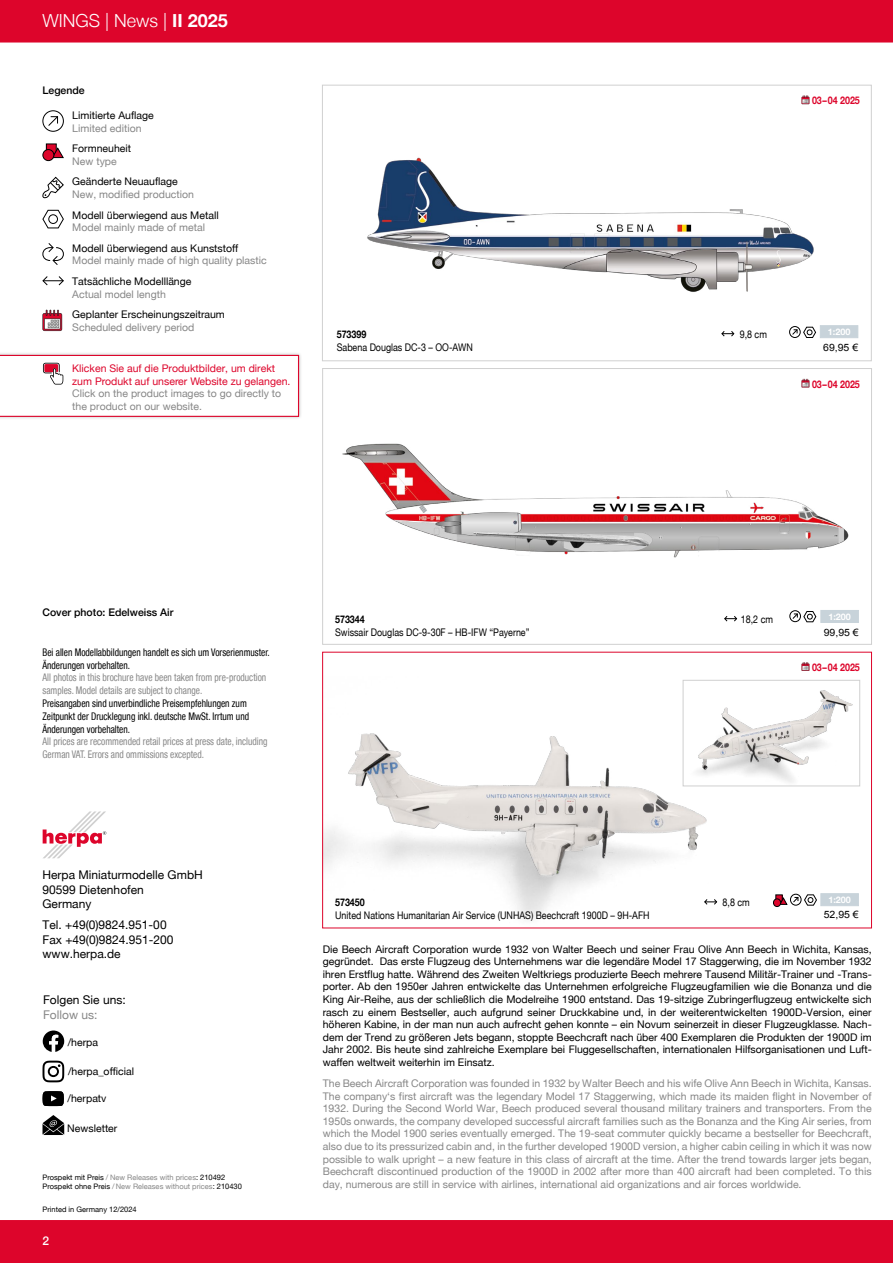
<style>
.page{position:relative;width:893px;height:1263px;background:#fff}
.page>*{position:absolute;margin:0;border:0;box-sizing:border-box;transform-origin:0 0}
.t1{font:300 18px "Helvetica Neue";color:#fff}
.t2{font:12px/14.4px "Helvetica Neue";color:#000}
.t3{font:12px "Helvetica Neue";color:#878787}
.t4{font:500 12px "Helvetica Neue";color:#fff}
.t5{font:10.5px/12.6px "Helvetica Neue";color:#000;text-align:justify}
.t6{font:10.5px/12.6px "Helvetica Neue";color:#878787}
.t7{font:condensed 10.5px/12.6px "Helvetica Neue LT";color:#000;scale:.9 1}
.t8{font:condensed 10.5px/12.6px "Helvetica Neue LT";color:#878787;scale:.9 1}
.t9{font:10.5px "Helvetica Neue";color:#000;scale:.85 1}
.t10{font:10.5px/12.9px "Helvetica Neue";color:#dd052b}
.t11{font:500 10.5px "Helvetica Neue";color:#000}
.t12{font:700 10.5px "Helvetica Neue";letter-spacing:-.005em;color:#dd052b;scale:.85 1}
.t13{font:700 10.5px "Helvetica Neue";letter-spacing:-.005em;color:#000;scale:.85 1}
.t14{font:10.05px "Arial";color:#000;scale:1.04 1}
.t15{font:700 9px "Helvetica Neue";color:#fff}
.t16{font:7.5px/9px "Helvetica Neue";color:#000}
.s1{font-weight:700}
.s2{color:#878787}
</style>
<div class="page">
<div style="left:0;top:0;width:893px;height:43px;background:#dd052b"></div>
<div style="left:0;top:1220px;width:893px;height:43px;background:#dd052b"></div>
<img style="left:342px;top:443px;width:507px;height:115px">
<div style="left:322px;top:368px;width:550px;height:276px;border:1px solid #d0d0d0"></div>
<img style="left:324px;top:680px;width:427px;height:239px">
<div style="left:322px;top:652px;width:550px;height:276px;border:1px solid #dd052b"></div>
<img style="left:367px;top:157px;width:447px;height:135px">
<div style="left:322px;top:85px;width:549px;height:276px;border:1px solid #d0d0d0"></div>
<img style="left:685px;top:682px;width:168px;height:102px">
<div style="left:683px;top:680px;width:177px;height:106px;border:1px solid #d0d0d0"></div>
<div style="left:0;top:351px;width:303px;height:69px;background:#000;opacity:.25"></div>
<svg style="left:0;top:355px;width:299px;height:62px"></svg>
<svg style="left:43px;top:811px;width:63px;height:47px"></svg>
<svg style="left:42px;top:209px;width:22px;height:20px"></svg>
<div style="left:48px;top:214px;width:10px;height:10px;border:1px solid #000;border-radius:50%"></div>
<div style="left:46px;top:144px;width:10px;height:10px;background:#dd052b"></div>
<div style="left:46px;top:144px;width:11px;height:10px;border:1px solid #000"></div>
<svg style="left:51px;top:147px;width:13px;height:11px"></svg>
<div style="left:43px;top:150px;width:11px;height:11px;background:#dd052b;border-radius:50%"></div>
<div style="left:43px;top:149px;width:11px;height:12px;border:1px solid #000;border-radius:50%"></div>
<div style="left:43px;top:110px;width:21px;height:22px;border:1px solid #000;border-radius:50%"></div>
<svg style="left:48px;top:116px;width:10px;height:10px"></svg>
<svg style="left:42px;top:276px;width:22px;height:10px"></svg>
<svg style="left:42px;top:243px;width:22px;height:22px"></svg>
<svg style="left:43px;top:177px;width:21px;height:21px"></svg>
<svg style="left:43px;top:1030px;width:21px;height:22px"></svg>
<svg style="left:43px;top:1061px;width:21px;height:21px"></svg>
<svg style="left:43px;top:1091px;width:21px;height:15px"></svg>
<svg style="left:43px;top:1115px;width:21px;height:20px"></svg>
<svg style="left:724px;top:616px;width:14px;height:6px"></svg>
<svg style="left:704px;top:898px;width:14px;height:7px"></svg>
<div style="left:820px;top:610px;width:39px;height:13px;background:#c8d3da"></div>
<div style="left:820px;top:893px;width:39px;height:13px;background:#c8d3da"></div>
<div style="left:820px;top:325px;width:38px;height:13px;background:#c8d3da"></div>
<svg style="left:721px;top:331px;width:14px;height:6px"></svg>
<div style="left:789px;top:326px;width:12px;height:12px;border:1px solid #000;border-radius:50%"></div>
<svg style="left:791px;top:326px;width:25px;height:12px"></svg>
<div style="left:789px;top:610px;width:12px;height:12px;border:1px solid #000;border-radius:50%"></div>
<svg style="left:792px;top:610px;width:25px;height:12px"></svg>
<svg style="left:43px;top:310px;width:19px;height:21px"></svg>
<svg style="left:801px;top:95px;width:8px;height:9px"></svg>
<svg style="left:801px;top:379px;width:8px;height:9px"></svg>
<svg style="left:801px;top:662px;width:8px;height:9px"></svg>
<div style="left:776px;top:895px;width:6px;height:7px;background:#dd052b"></div>
<svg style="left:779px;top:894px;width:38px;height:12px"></svg>
<div style="left:773px;top:899px;width:8px;height:7px;background:#dd052b;border-radius:50%"></div>
<div style="left:773px;top:898px;width:8px;height:9px;border:1px solid #000;border-radius:50%"></div>
<h1 class="t1" style="left:43px;top:6px;width:187px">WINGS | News | <span class="s1">II 2025</span></h1>
<p class="t11" style="left:43px;top:82px;width:44px">Legende</p>
<p class="t5" style="left:72px;top:109px;width:83px">Limitierte Auflage</p>
<p class="t6" style="left:72px;top:122px;width:71px">Limited edition</p>
<p class="t5" style="left:72px;top:142px;width:60px">Formneuheit</p>
<p class="t6" style="left:72px;top:155px;width:46px">New type</p>
<p class="t5" style="left:72px;top:175px;width:107px">Geänderte Neuauflage</p>
<p class="t6" style="left:72px;top:188px;width:123px">New, modified production</p>
<p class="t5" style="left:72px;top:209px;width:148px">Modell überwiegend aus Metall</p>
<p class="t6" style="left:72px;top:221px;width:134px">Model mainly made of metal</p>
<p class="t5" style="left:72px;top:242px;width:168px">Modell überwiegend aus Kunststoff</p>
<p class="t6" style="left:72px;top:254px;width:196px">Model mainly made of high quality plastic</p>
<p class="t5" style="left:72px;top:275px;width:121px">Tatsächliche Modelllänge</p>
<p class="t6" style="left:72px;top:287px;width:95px">Actual model length</p>
<p class="t5" style="left:72px;top:308px;width:154px">Geplanter Erscheinungszeitraum</p>
<p class="t6" style="left:72px;top:321px;width:124px">Scheduled delivery period</p>
<p class="t10" style="left:72px;top:362px;width:220px">Klicken Sie auf die Produktbilder, um direkt zum Produkt auf unserer Website zu gelangen.</p>
<p class="t6" style="left:72px;top:387px;width:210px">Click on the product images to go directly to the product on our website.</p>
<p class="t13" style="left:337px;top:326px;width:36px">573399</p>
<p class="t9" style="left:337px;top:341px;width:162px">Sabena Douglas DC-3 – OO-AWN</p>
<p class="t12" style="left:812px;top:92px;width:58px">03–04 2025</p>
<p class="t9" style="left:740px;top:328px;width:34px">9,8 cm</p>
<p class="t15" style="left:828px;top:324px;width:24px">1:200</p>
<p class="t14" style="left:823px;top:341px;width:35px">69,95 €</p>
<p class="t12" style="left:812px;top:376px;width:58px">03–04 2025</p>
<p class="t11" style="left:43px;top:604px;width:132px">Cover photo: Edelweiss Air</p>
<p class="t7" style="left:43px;top:646px;width:254px">Bei allen Modellabbildungen handelt es sich um Vorserienmuster.<br>Änderungen vorbehalten.</p>
<p class="t8" style="left:43px;top:671px;width:250px">All photos in this brochure have been taken from pre-production samples. Model details are subject to change.</p>
<p class="t7" style="left:43px;top:697px;width:231px">Preisangaben sind unverbindliche Preisempfehlungen zum<br>Zeitpunkt der Drucklegung inkl. deutsche MwSt. Irrtum und<br>Änderungen vorbehalten.</p>
<p class="t8" style="left:43px;top:735px;width:251px">All prices are recommended retail prices at press date, including<br>German VAT. Errors and ommissions excepted.</p>
<p class="t2" style="left:43px;top:868px;width:162px">Herpa Miniaturmodelle GmbH<br>90599 Dietenhofen<br>Germany</p>
<p class="t2" style="left:43px;top:917px;width:133px">Tel. +49(0)9824.951-00<br>Fax +49(0)9824.951-200 www.herpa.de</p>
<p class="t2" style="left:43px;top:993px;width:84px">Folgen Sie uns:</p>
<p class="t3" style="left:43px;top:1007px;width:56px">Follow us:</p>
<p class="t5" style="left:68px;top:1036px;width:32px">/herpa</p>
<p class="t5" style="left:68px;top:1065px;width:68px">/herpa_official</p>
<p class="t5" style="left:68px;top:1091px;width:40px">/herpatv</p>
<p class="t5" style="left:67px;top:1121px;width:52px">Newsletter</p>
<p class="t16" style="left:43px;top:1173px;width:201px">Prospekt mit Preis <span class="s2">/ New Releases with prices</span>: 210492<br>Prospekt ohne Preis <span class="s2">/ New Releases without prices</span>: 210430</p>
<p class="t16" style="left:43px;top:1205px;width:96px">Printed in Germany 12/2024</p>
<p class="t4" style="left:43px;top:1231px;width:8px">2</p>
<p class="t13" style="left:335px;top:611px;width:36px">573344</p>
<p class="t9" style="left:335px;top:626px;width:230px">Swissair Douglas DC-9-30F – HB-IFW “Payerne”</p>
<p class="t9" style="left:741px;top:613px;width:39px">18,2 cm</p>
<p class="t15" style="left:828px;top:609px;width:24px">1:200</p>
<p class="t14" style="left:824px;top:626px;width:35px">99,95 €</p>
<p class="t12" style="left:812px;top:659px;width:58px">03–04 2025</p>
<p class="t13" style="left:335px;top:894px;width:36px">573450</p>
<p class="t9" style="left:335px;top:909px;width:371px">United Nations Humanitarian Air Service (UNHAS) Beechcraft 1900D – 9H-AFH</p>
<p class="t9" style="left:722px;top:896px;width:34px">8,8 cm</p>
<p class="t15" style="left:828px;top:892px;width:24px">1:200</p>
<p class="t14" style="left:824px;top:908px;width:35px">52,95 €</p>
<p class="t5" style="left:323px;top:942px;width:550px">Die Beech Aircraft Corporation wurde 1932 von Walter Beech und seiner Frau Olive Ann Beech in Wichita, Kansas, gegründet. Das erste Flugzeug des Unternehmens war die legendäre Model 17 Staggerwing, die im November 1932 ihren Erstflug hatte. Während des Zweiten Weltkriegs produzierte Beech mehrere Tausend Militär-Trainer und -Trans&shy;porter. Ab den 1950er Jahren entwickelte das Unternehmen erfolgreiche Flugzeugfamilien wie die Bonanza und die King Air-Reihe, aus der schließlich die Modelreihe 1900 entstand. Das 19-sitzige Zubringerflugzeug entwickelte sich rasch zu einem Bestseller, auch aufgrund seiner Druckkabine und, in der weiterentwickelten 1900D-Version, einer höheren Kabine, in der man nun auch aufrecht gehen konnte – ein Novum seinerzeit in dieser Flugzeugklasse. Nach&shy;dem der Trend zu größeren Jets begann, stoppte Beechcraft nach über 400 Exemplaren die Produkten der 1900D im Jahr 2002. Bis heute sind zahlreiche Exemplare bei Fluggesellschaften, internationalen Hilfsorganisationen und Luft&shy;waffen weltweit weiterhin im Einsatz.</p>
<p class="t6" style="left:323px;top:1077px;width:550px;text-align:justify">The Beech Aircraft Corporation was founded in 1932 by Walter Beech and his wife Olive Ann Beech in Wichita, Kansas.<br>The company‘s first aircraft was the legendary Model 17 Staggerwing, which made its maiden flight in November of 1932. During the Second World War, Beech produced several thousand military trainers and transporters. From the 1950s onwards, the company developed successful aircraft families such as the Bonanza and the King Air series, from which the Model 1900 series eventually emerged. The 19-seat commuter quickly became a bestseller for Beechcraft, also due to its pressurized cabin and, in the further developed 1900D version, a higher cabin ceiling in which it was now possible to walk upright – a new feature in this class of aircraft at the time. After the trend towards larger jets began, Beechcraft discontinued production of the 1900D in 2002 after more than 400 aircraft had been completed. To this day, numerous are still in service with airlines, international aid organizations and air forces worldwide.</p>
</div>
